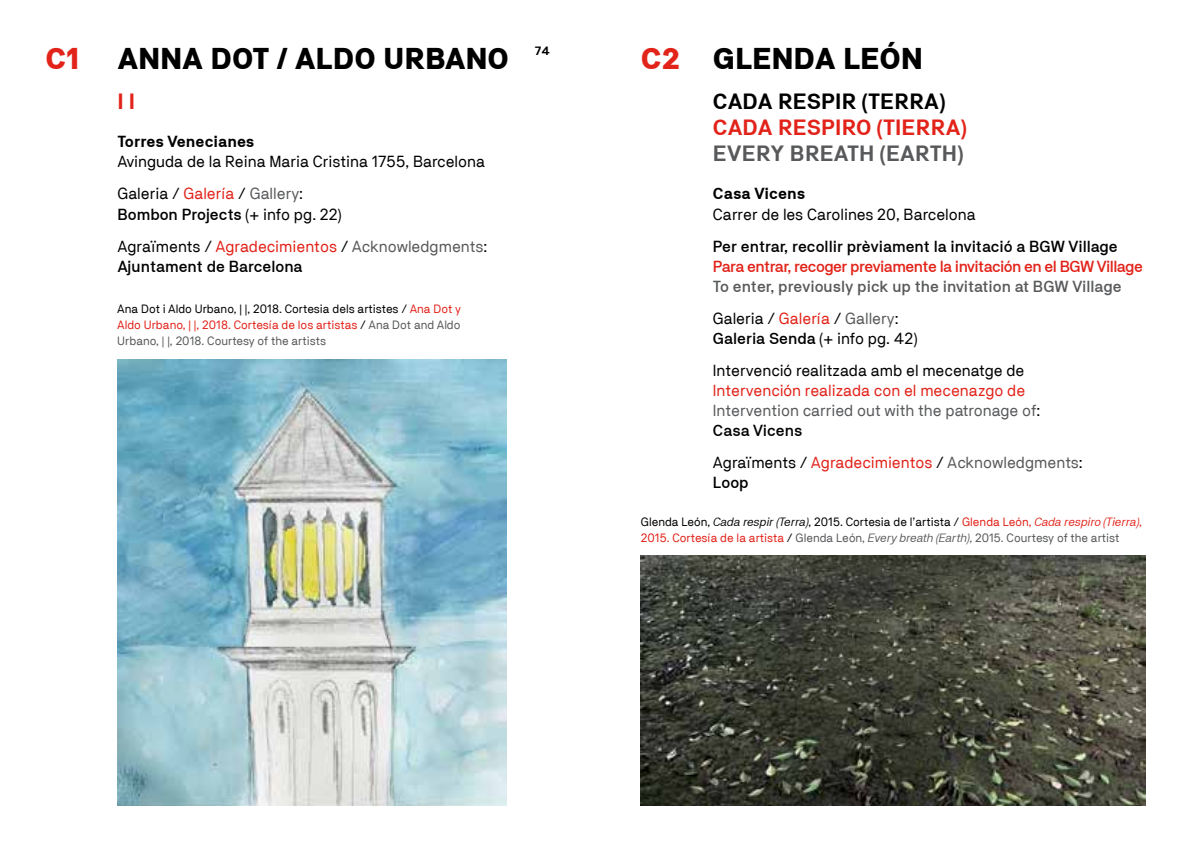
<style>
.page{position:relative;width:1191px;height:851px;background:#fff}
.page>*{position:absolute;margin:0;border:0;box-sizing:border-box;transform-origin:0 0}
.t1{font:900 30px "NB Akademie Std";color:#000}
.t2{font:700 22px "NB Akademie Std";color:#e2231a}
.t3{font:700 22px "NB Akademie Std";color:#58595b}
.t4{font:700 22px "NB Akademie Std";color:#000}
.t5{font:16px/32px "NB Akademie Std";color:#000}
.t6{font:16px/20px "NB Akademie Std";color:#58595b}
.t7{font:500 16px/32px "NB Akademie Std";color:#58595b}
.t8{font:500 16px "NB Akademie Std";color:#000}
.t9{font:500 16px "NB Akademie Std";letter-spacing:-.035em;color:#e2231a}
.t10{font:16px/20px "NB Akademie Std";color:#e2231a}
.t11{font:700 16px "NB Akademie Std";color:#000}
.t12{font:12px/16px "NB Akademie Std";color:#000;text-align:justify}
.t13{font:700 12px "NB Akademie Std";color:#000}
.s1{color:#e2231a}
.s2{color:#58595b}
.s3{font-weight:500}
.s4{font-weight:400;color:#000}
.s5{font-weight:400;color:#e2231a}
.s6{font-weight:400}
.s7{color:#000}
.s8{font-weight:500;color:#000}
.s9{font-style:italic}
.s10{font-style:italic;color:#e2231a}
.s11{font-style:italic;color:#58595b}
</style>
<div class="page">
<img style="left:117px;top:359px;width:390px;height:446px">
<img style="left:641px;top:555px;width:504px;height:250px">
<h1 class="t1" style="left:45px;top:42px;width:465px"><span class="s1">C1</span> ANNA DOT / ALDO URBANO</h1>
<h2 class="t2" style="left:117px;top:89px;width:19px">I I</h2>
<h3 class="t11" style="left:117px;top:133px;width:138px">TORRES VENECIANES</h3>
<h3 class="t5" style="left:117px;top:146px;width:369px">Avinguda de la Reina Maria Cristina 1755, Barcelona<br>Galeria / <span class="s1">Galería</span> / <span class="s2">Gallery</span>:</h3>
<h3 class="t5" style="left:117px;top:198px;width:371px"><span class="s3">Bombon Projects</span> (+ info pg. 22)<br>Agraïments / <span class="s1">Agradecimientos</span> / <span class="s2">Acknowledgments</span>:</h3>
<h3 class="t8" style="left:117px;top:257px;width:187px">Ajuntament de Barcelona</h3>
<p class="t12" style="left:117px;top:301px;width:345px">Ana Dot i Aldo Urbano, | |, 2018. Cortesia dels artistes / <span class="s1">Ana Dot y Aldo Urbano, | |, 2018. Cortesía de los artistas</span> / <span class="s2">Ana Dot and Aldo Urbano, | |, 2018. Courtesy of the artists</span></p>
<p class="t13" style="left:535px;top:44px;width:17px">74</p>
<h1 class="t1" style="left:641px;top:42px;width:115px"><span class="s1">C2</span> GLENDA</h1>
<h1 class="t1" style="left:843px;top:42px;width:38px">LEÓN</h1>
<h2 class="t4" style="left:713px;top:89px;width:31px">CADA</h2>
<h2 class="t4" style="left:778px;top:89px;width:14px">RESPIR</h2>
<h2 class="t4" style="left:861px;top:89px;width:34px">(TERRA</h2>
<h2 class="t4" style="left:939px;top:89px;width:8px">)</h2>
<h2 class="t2" style="left:713px;top:115px;width:31px">CADA</h2>
<h2 class="t2" style="left:778px;top:115px;width:14px">RESPIRO</h2>
<h2 class="t2" style="left:877px;top:115px;width:33px">(TIERRA</h2>
<h2 class="t2" style="left:960px;top:115px;width:8px">)</h2>
<h2 class="t3" style="left:713px;top:141px;width:30px">EVER</h2>
<h2 class="t3" style="left:770px;top:141px;width:34px">Y BREATH</h2>
<h2 class="t3" style="left:880px;top:141px;width:36px">(EARTH</h2>
<h2 class="t3" style="left:957px;top:141px;width:8px">)</h2>
<h3 class="t11" style="left:713px;top:185px;width:94px">CASA VICENS</h3>
<h3 class="t5" style="left:713px;top:198px;width:264px">Carrer de les Carolines 20, Barcelona</h3>
<h3 class="t8" style="left:713px;top:237px;width:406px">Per entrar, recollir prèviament la invitació a BGW Village</h3>
<h3 class="t9" style="left:713px;top:257px;width:431px">Para entrar, recoger previamente la invitación en el BGW Village</h3>
<h3 class="t7" style="left:713px;top:270px;width:410px">To enter, previously pick up the invitation at BGW Village<br><span class="s4">Galeria /</span> <span class="s5">Galería</span> <span class="s4">/</span> <span class="s6">Gallery</span><span class="s4">:</span></h3>
<h3 class="t5" style="left:713px;top:322px;width:313px"><span class="s3">Galeria Senda</span> (+ info pg. 42)<br>Intervenció realitzada amb el mecenatge de</h3>
<h3 class="t6" style="left:713px;top:380px;width:329px"><span class="s1">Intervención realizada con el mecenazgo de<br></span>Intervention carried out with the patronage of<span class="s7">:<br></span><span class="s8">Casa Vicens</span></h3>
<h3 class="t10" style="left:713px;top:452px;width:371px"><span class="s7">Agraïments /</span> Agradecimientos <span class="s7">/</span> <span class="s2">Acknowledgments</span><span class="s7">:<br></span><span class="s8">Loop</span></h3>
<p class="t12" style="left:641px;top:514px;width:502px">Glenda León, <span class="s9">Cada respir (Terra)</span>, 2015. Cortesia de l’artista / <span class="s1">Glenda León,</span> <span class="s10">Cada respiro (Tierra)</span><span class="s1">,<br>2015. Cortesía de la artista</span> / <span class="s2">Glenda León,</span> <span class="s11">Every breath (Earth),</span> <span class="s2">2015. Courtesy of the artist</span></p>
</div>
